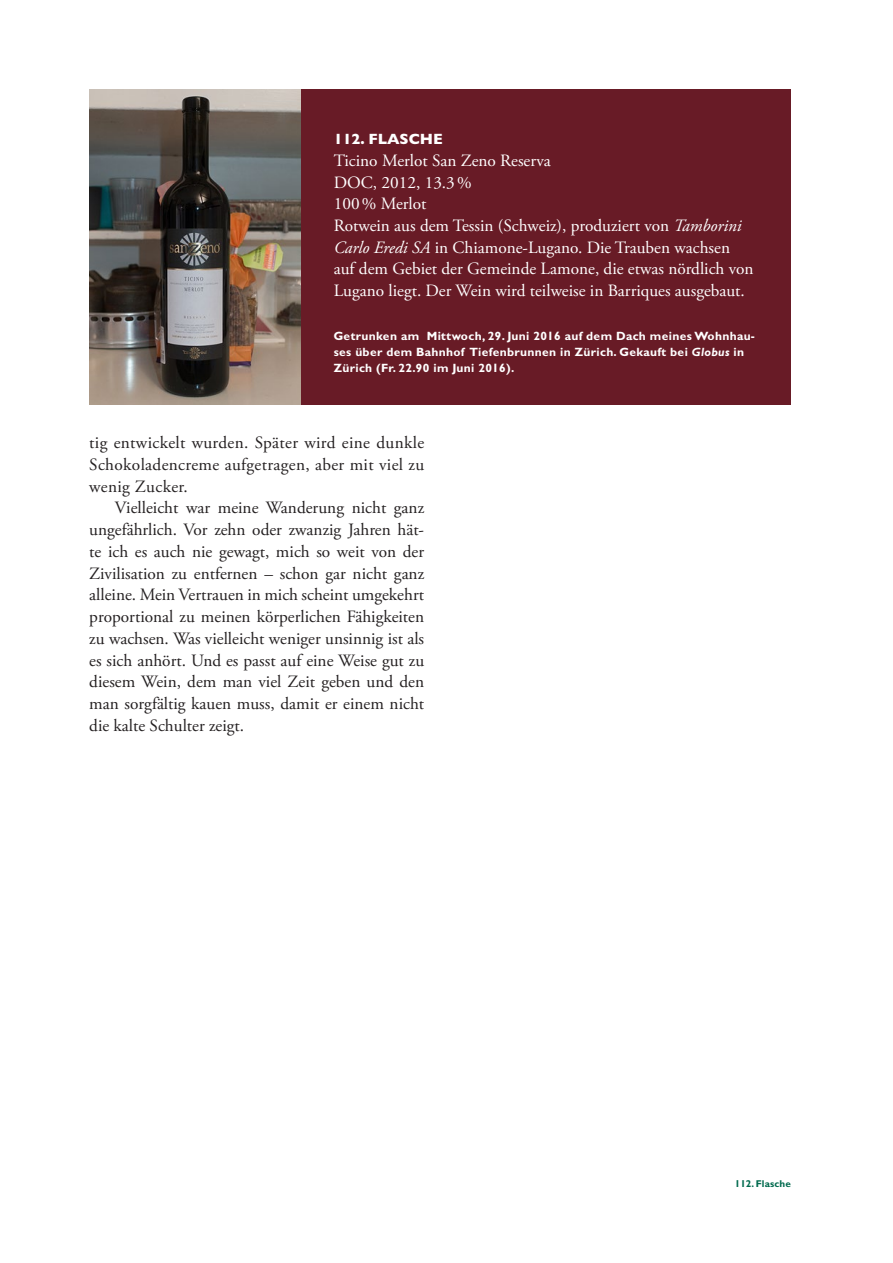
<style>
.page{position:relative;width:893px;height:1263px;background:#fff}
.page>*{position:absolute;margin:0;border:0;box-sizing:border-box;transform-origin:0 0}
.Lauftext_mit_Einzug{font:17.25px/21.8px "Adobe Garamond Pro";letter-spacing:.005em;color:#231f20;text-align:justify}
.Flasche_Kasten_Lauft{font:17.25px/21.8px "Adobe Garamond Pro";color:#fff}
.Flasche_Kasten_Titel{font:800 15px "Gill Sans MT Pro";color:#fff}
.Getrunken_am{font:700 12px/16.4px "Gill Sans MT Pro";letter-spacing:.025em;color:#fff}
.Thema_der_Seiten{font:700 9.9px "Gill Sans MT Pro";letter-spacing:.01em;color:#006a4e}
.s1{font-style:italic}
</style>
<div class="page">
<img style="left:89px;top:89px;width:213px;height:316px">
<div style="left:302px;top:89px;width:489px;height:316px;background:#681b26"></div>
<p class="Flasche_Kasten_Titel" style="left:334px;top:130px;width:111px">112. FLASCHE</p>
<p class="Flasche_Kasten_Lauft" style="left:334px;top:150px;width:218px">Ticino Merlot San Zeno Reserva</p>
<p class="Flasche_Kasten_Lauft" style="left:334px;top:172px;width:139px">DOC, 2012, 13.3%</p>
<p class="Flasche_Kasten_Lauft" style="left:334px;top:194px;width:94px">100% Merlot</p>
<p class="Flasche_Kasten_Lauft" style="left:334px;top:215px;width:421px">Rotwein aus dem Tessin (Schweiz), produziert von <span class="s1">Tamborini Carlo Eredi SA</span> in Chiamone-Lugano. Die Trauben wachsen auf dem Gebiet der Gemeinde Lamone, die etwas nördlich von Lugano liegt. Der Wein wird teilweise in Barriques ausgebaut.</p>
<p class="Getrunken_am" style="left:334px;top:327px;width:423px">Getrunken am Mittwoch, 29. Juni 2016 auf dem Dach meines Wohnhau&shy;ses über dem Bahnhof Tiefenbrunnen in Zürich. Gekauft bei <span class="s1">Globus</span> in<br>Zürich (Fr. 22.90 im Juni 2016).</p>
<p class="Lauftext_mit_Einzug" style="left:89px;top:432px;width:336px">tig entwickelt wurden. Später wird eine dunkle Schokoladencreme aufgetragen, aber mit viel zu wenig Zucker.</p>
<p class="Lauftext_mit_Einzug" style="left:89px;top:498px;width:336px;text-indent:26px">Vielleicht war meine Wanderung nicht ganz ungefährlich. Vor zehn oder zwanzig Jahren hät&shy;te ich es auch nie gewagt, mich so weit von der Zivilisation zu entfernen – schon gar nicht ganz alleine. Mein Vertrauen in mich scheint umgekehrt proportional zu meinen körperlichen Fähigkeiten zu wachsen. Was vielleicht weniger unsinnig ist als es sich anhört. Und es passt auf eine Weise gut zu diesem Wein, dem man viel Zeit geben und den man sorgfältig kauen muss, damit er einem nicht die kalte Schulter zeigt.</p>
<p class="Thema_der_Seiten" style="left:735px;top:1177px;width:58px">112. Flasche</p>
</div>
